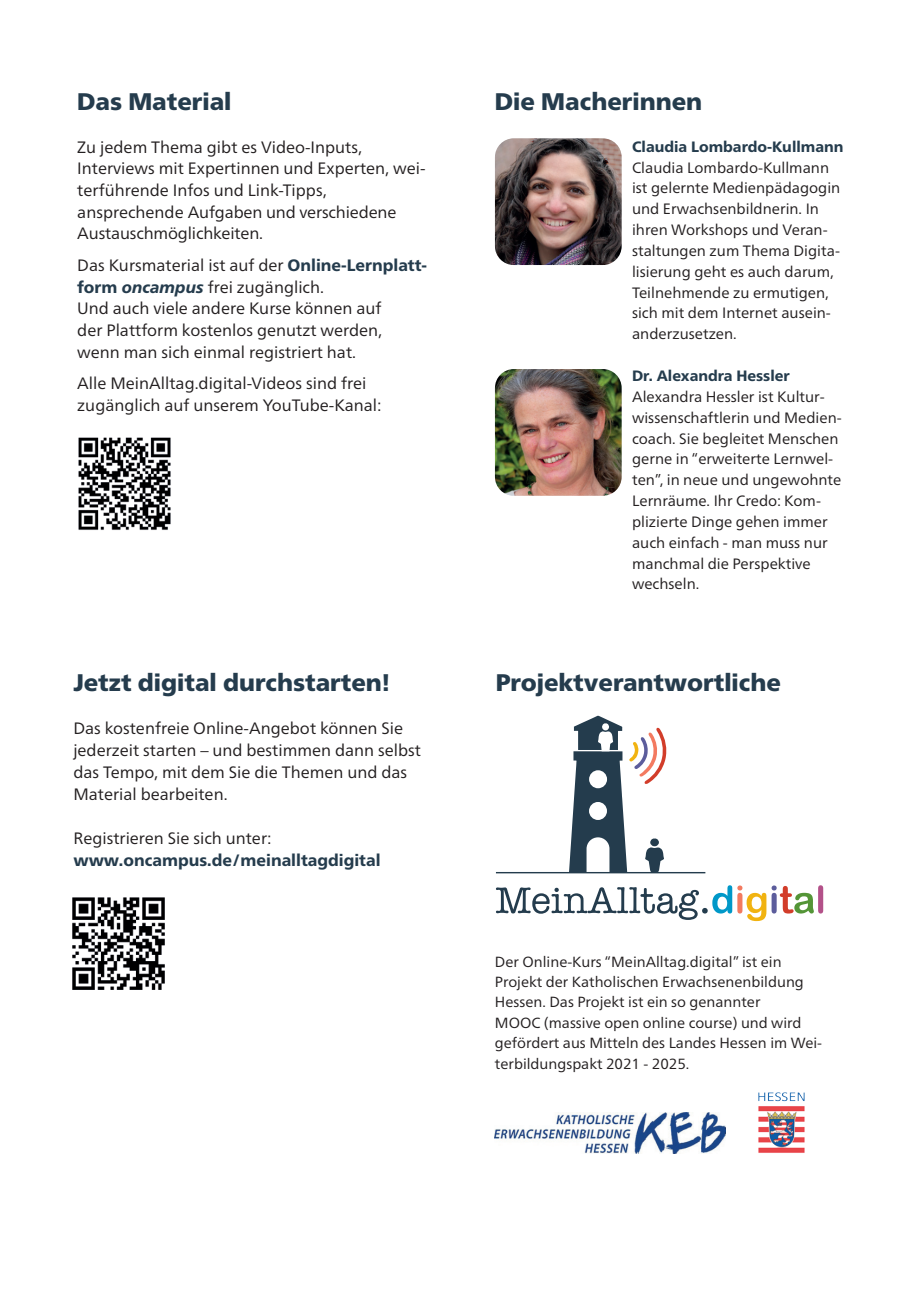
<style>
.page{position:relative;width:919px;height:1289px;background:#fff}
.page>*{position:absolute;margin:0;border:0;box-sizing:border-box;transform-origin:0 0}
.t1{font:900 24px "Frutiger Neue LT Pro";color:#253c4d}
.t2{font:16.5px/21.6px "Frutiger Neue LT Pro";color:#231f20}
.t3{font:800 16.5px "Frutiger Neue LT Pro";color:#253c4d}
.t4{font:15px/20.9px "Frutiger Neue LT Pro";color:#231f20}
.t5{font:800 15px "Frutiger Neue LT Pro";color:#253c4d}
.t6{font:14.7px/20.4px "Frutiger Neue LT Pro";color:#231f20}
.s1{font-weight:800;color:#253c4d}
.s2{font-weight:800;font-style:italic;color:#253c4d}
</style>
<div class="page">
<img style="left:495px;top:138px;width:126px;height:127px">
<img style="left:495px;top:369px;width:126px;height:127px">
<img style="left:72px;top:897px;width:93px;height:93px">
<img style="left:78px;top:437px;width:93px;height:93px">
<hr style="left:496px;top:872px;width:209px;height:1px;background:#243c4d">
<svg style="left:569px;top:715px;width:98px;height:157px"></svg>
<svg style="left:496px;top:885px;width:327px;height:36px"></svg>
<img style="left:495px;top:1112px;width:230px;height:41px">
<img style="left:758px;top:1092px;width:47px;height:61px">
<p class="t1" style="left:77px;top:87px;width:156px">Das Material</p>
<p class="t2" style="left:77px;top:136px;width:286px">Zu jedem Thema gibt es Video-Inputs,</p>
<p class="t2" style="left:77px;top:157px;width:349px">Interviews mit Expertinnen und Experten, wei&shy;terführende Infos und Link-Tipps,</p>
<p class="t2" style="left:77px;top:201px;width:321px">ansprechende Aufgaben und verschiedene<br>Austauschmöglichkeiten.</p>
<p class="t2" style="left:77px;top:254px;width:351px">Das Kursmaterial ist auf der <span class="s1">Online-Lernplatt&shy;form</span> <span class="s2">oncampus</span> frei zugänglich.</p>
<p class="t2" style="left:77px;top:297px;width:306px">Und auch viele andere Kurse können auf</p>
<p class="t2" style="left:77px;top:319px;width:306px">der Plattform kostenlos genutzt werden, wenn man sich einmal registriert hat.</p>
<p class="t2" style="left:77px;top:372px;width:290px">Alle MeinAlltag.digital-Videos sind frei</p>
<p class="t2" style="left:77px;top:394px;width:306px">zugänglich auf unserem YouTube-Kanal:</p>
<p class="t1" style="left:73px;top:667px;width:318px">Jetzt digital durchstarten!</p>
<p class="t2" style="left:73px;top:717px;width:349px;line-height:22px">Das kostenfreie Online-Angebot können Sie jederzeit starten – und bestimmen dann selbst das Tempo, mit dem Sie die Themen und das Material bearbeiten.</p>
<p class="t2" style="left:73px;top:827px;width:200px">Registrieren Sie sich unter:</p>
<p class="t3" style="left:73px;top:850px;width:309px">www.oncampus.de/meinalltagdigital</p>
<p class="t1" style="left:495px;top:87px;width:209px">Die Macherinnen</p>
<p class="t5" style="left:632px;top:137px;width:213px">Claudia Lombardo-Kullmann</p>
<p class="t4" style="left:632px;top:157px;width:210px">Claudia Lombardo-Kullmann ist gelernte Medienpädagogin und Erwachsenbildnerin. In ihren Workshops und Veran&shy;staltungen zum Thema Digita&shy;lisierung geht es auch darum,<br>Teilnehmende zu ermutigen, sich mit dem Internet ausein&shy;anderzusetzen.</p>
<p class="t5" style="left:632px;top:367px;width:159px">Dr. Alexandra Hessler</p>
<p class="t4" style="left:632px;top:386px;width:211px">Alexandra Hessler ist Kultur&shy;wissenschaftlerin und Medien&shy;coach. Sie begleitet Menschen gerne in “erweiterte Lernwel&shy;ten”, in neue und ungewohnte<br>Lernräume. Ihr Credo: Kom&shy;plizierte Dinge gehen immer auch einfach - man muss nur manchmal die Perspektive wechseln.</p>
<p class="t1" style="left:496px;top:667px;width:286px">Projektverantwortliche</p>
<p class="t6" style="left:495px;top:951px;width:310px">Der Online-Kurs “MeinAlltag.digital” ist ein<br>Projekt der Katholischen Erwachsenenbildung<br>Hessen. Das Projekt ist ein so genannter</p>
<p class="t6" style="left:495px;top:1012px;width:328px">MOOC (massive open online course) und wird gefördert aus Mitteln des Landes Hessen im Wei&shy;terbildungspakt 2021 - 2025.</p>
</div>
